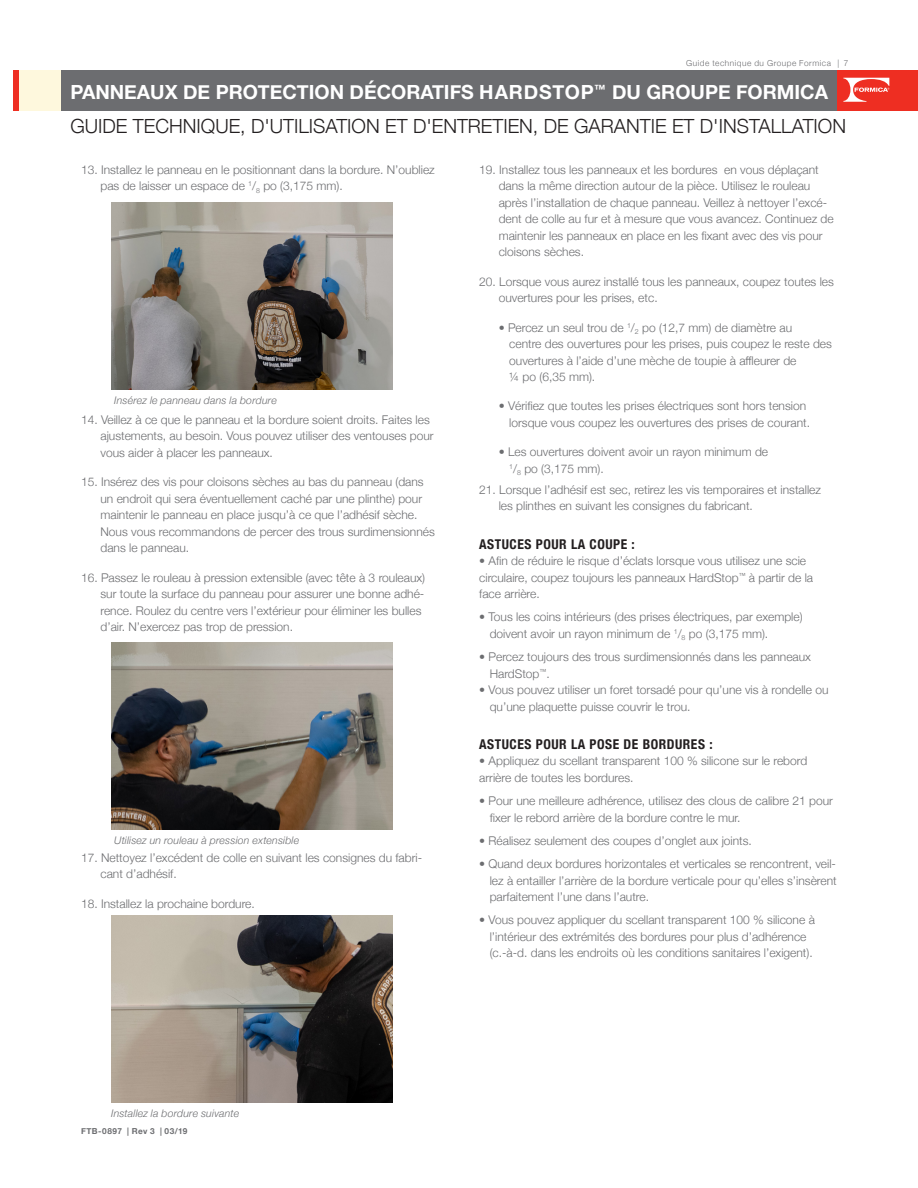
<style>
.page{position:relative;width:918px;height:1188px;background:#fff}
.page>*{position:absolute;margin:0;border:0;box-sizing:border-box;transform-origin:0 0}
.t1{font:300 19.5px/34.2px "Helvetica Neue";color:#231f20}
.SubHead_-_Black{font:700 condensed 13.5px "Helvetica Neue";letter-spacing:.04em;color:#231f20}
.Paragraph_Header_-_R{font:300 12px/16.5px "Helvetica Neue";color:#6c6d70}
.SubHead_-_Black-2{font:300 12px/16.5px "Helvetica Neue";color:#6c6d70}
.Body_-_Grey{font:italic 300 10.5px "Helvetica Neue";letter-spacing:.02em;color:#6c6d70}
.t2{font:300 8.25px "Helvetica Neue";letter-spacing:.065em;color:#6c6d70}
.t3{font:700 8.25px "Helvetica Neue";letter-spacing:.05em;color:#6c6d70}
.s1{font-weight:700;color:#fff}
</style>
<div class="page">
<div style="left:16px;top:70px;width:65px;height:40px;background:#fef8dd"></div>
<div style="left:14px;top:70px;width:5px;height:40px;background:#ee2e22"></div>
<div style="left:62px;top:70px;width:775px;height:40px;background:#6c6d70"></div>
<div style="left:837px;top:70px;width:81px;height:40px;background:#ee2e22"></div>
<svg style="left:843px;top:78px;width:46px;height:24px"></svg>
<img style="left:112px;top:202px;width:280px;height:187px">
<img style="left:112px;top:642px;width:280px;height:187px">
<img style="left:112px;top:915px;width:280px;height:187px">
<p class="t2" style="left:686px;top:56px;width:164px">Guide technique du Groupe Formica | 7</p>
<h1 class="t1" style="left:70px;top:74px;width:777px"><span class="s1">PANNEAUX DE PROTECTION DÉCORATIFS HARDSTOP</span><sup>™</sup> <span class="s1">DU GROUPE FORMICA<br></span>GUIDE TECHNIQUE, D'UTILISATION ET D'ENTRETIEN, DE GARANTIE ET D'INSTALLATION</h1>
<p class="Paragraph_Header_-_R" style="left:100px;top:160px;width:336px;text-indent:-20px">13. Installez le panneau en le positionnant dans la bordure. N’oubliez pas de laisser un espace de <sup>1</sup>/<sub>8</sub> po (3,175 mm).</p>
<p class="Paragraph_Header_-_R" style="left:499px;top:160px;width:337px;text-indent:-20px">19. Installez tous les panneaux et les bordures en vous déplaçant dans la même direction autour de la pièce. Utilisez le rouleau après l’installation de chaque panneau. Veillez à nettoyer l’excé&shy;dent de colle au fur et à mesure que vous avancez. Continuez de maintenir les panneaux en place en les fixant avec des vis pour cloisons sèches.</p>
<p class="Paragraph_Header_-_R" style="left:499px;top:272px;width:337px;text-indent:-20px">20. Lorsque vous aurez installé tous les panneaux, coupez toutes les ouvertures pour les prises, etc.</p>
<p class="Paragraph_Header_-_R" style="left:509px;top:318px;width:324px;text-indent:-10px">• Percez un seul trou de <sup>1</sup>/<sub>2</sub> po (12,7 mm) de diamètre au<br>centre des ouvertures pour les prises, puis coupez le reste des ouvertures à l’aide d’une mèche de toupie à affleurer de<br>¼ po (6,35 mm).</p>
<p class="Paragraph_Header_-_R" style="left:509px;top:397px;width:302px;text-indent:-10px">• Vérifiez que toutes les prises électriques sont hors tension lorsque vous coupez les ouvertures des prises de courant.</p>
<p class="Paragraph_Header_-_R" style="left:509px;top:443px;width:260px;text-indent:-11px">• Les ouvertures doivent avoir un rayon minimum de<br><sup>1</sup>/<sub>8</sub> po (3,175 mm).</p>
<p class="Paragraph_Header_-_R" style="left:499px;top:480px;width:324px;text-indent:-20px">21. Lorsque l’adhésif est sec, retirez les vis temporaires et installez les plinthes en suivant les consignes du fabricant.</p>
<p class="SubHead_-_Black" style="left:479px;top:533px;width:157px">ASTUCES POUR LA COUPE :</p>
<p class="SubHead_-_Black-2" style="left:479px;top:552px;width:335px">• Afin de réduire le risque d’éclats lorsque vous utilisez une scie circulaire, coupez toujours les panneaux HardStop<sup>™</sup> à partir de la face arrière.</p>
<p class="SubHead_-_Black-2" style="left:490px;top:608px;width:314px;text-indent:-10px">• Tous les coins intérieurs (des prises électriques, par exemple) doivent avoir un rayon minimum de <sup>1</sup>/<sub>8</sub> po (3,175 mm).</p>
<p class="SubHead_-_Black-2" style="left:490px;top:648px;width:323px;text-indent:-10px">• Percez toujours des trous surdimensionnés dans les panneaux<br>HardStop<sup>™</sup>.</p>
<p class="SubHead_-_Black-2" style="left:490px;top:681px;width:340px;text-indent:-10px">• Vous pouvez utiliser un foret torsadé pour qu’une vis à rondelle ou qu’une plaquette puisse couvrir le trou.</p>
<p class="SubHead_-_Black" style="left:479px;top:733px;width:235px">ASTUCES POUR LA POSE DE BORDURES :</p>
<p class="SubHead_-_Black-2" style="left:479px;top:752px;width:330px">• Appliquez du scellant transparent 100 % silicone sur le rebord arrière de toutes les bordures.</p>
<p class="SubHead_-_Black-2" style="left:490px;top:792px;width:345px;text-indent:-10px">• Pour une meilleure adhérence, utilisez des clous de calibre 21 pour fixer le rebord arrière de la bordure contre le mur.</p>
<p class="SubHead_-_Black-2" style="left:479px;top:831px;width:274px">• Réalisez seulement des coupes d’onglet aux joints.</p>
<p class="SubHead_-_Black-2" style="left:490px;top:855px;width:349px;text-align:justify;text-indent:-10px">• Quand deux bordures horizontales et verticales se rencontrent, veil&shy;lez à entailler l’arrière de la bordure verticale pour qu’elles s’insèrent parfaitement l’une dans l’autre.</p>
<p class="SubHead_-_Black-2" style="left:490px;top:911px;width:327px;text-indent:-10px">• Vous pouvez appliquer du scellant transparent 100 % silicone à l’intérieur des extrémités des bordures pour plus d’adhérence (c.-à-d. dans les endroits où les conditions sanitaires l’exigent).</p>
<p class="Body_-_Grey" style="left:114px;top:392px;width:164px">Insérez le panneau dans la bordure</p>
<p class="Paragraph_Header_-_R" style="left:100px;top:410px;width:335px;text-indent:-20px">14. Veillez à ce que le panneau et la bordure soient droits. Faites les ajustements, au besoin. Vous pouvez utiliser des ventouses pour vous aider à placer les panneaux.</p>
<p class="Paragraph_Header_-_R" style="left:100px;top:473px;width:336px;text-indent:-20px">15. Insérez des vis pour cloisons sèches au bas du panneau (dans un endroit qui sera éventuellement caché par une plinthe) pour maintenir le panneau en place jusqu’à ce que l’adhésif sèche.<br>Nous vous recommandons de percer des trous surdimensionnés dans le panneau.</p>
<p class="Paragraph_Header_-_R" style="left:100px;top:568px;width:326px;text-indent:-20px">16. Passez le rouleau à pression extensible (avec tête à 3 rouleaux) sur toute la surface du panneau pour assurer une bonne adhé&shy;rence. Roulez du centre vers l’extérieur pour éliminer les bulles d’air. N’exercez pas trop de pression.</p>
<p class="Body_-_Grey" style="left:114px;top:832px;width:187px">Utilisez un rouleau à pression extensible</p>
<p class="Paragraph_Header_-_R" style="left:100px;top:848px;width:323px;text-indent:-20px">17. Nettoyez l’excédent de colle en suivant les consignes du fabri&shy;cant d’adhésif.</p>
<p class="Paragraph_Header_-_R" style="left:81px;top:894px;width:175px">18. Installez la prochaine bordure.</p>
<p class="Body_-_Grey" style="left:111px;top:1105px;width:129px">Installez la bordure suivante</p>
<p class="t3" style="left:81px;top:1125px;width:108px">FTB-0897 | Rev 3 | 03/19</p>
</div>
